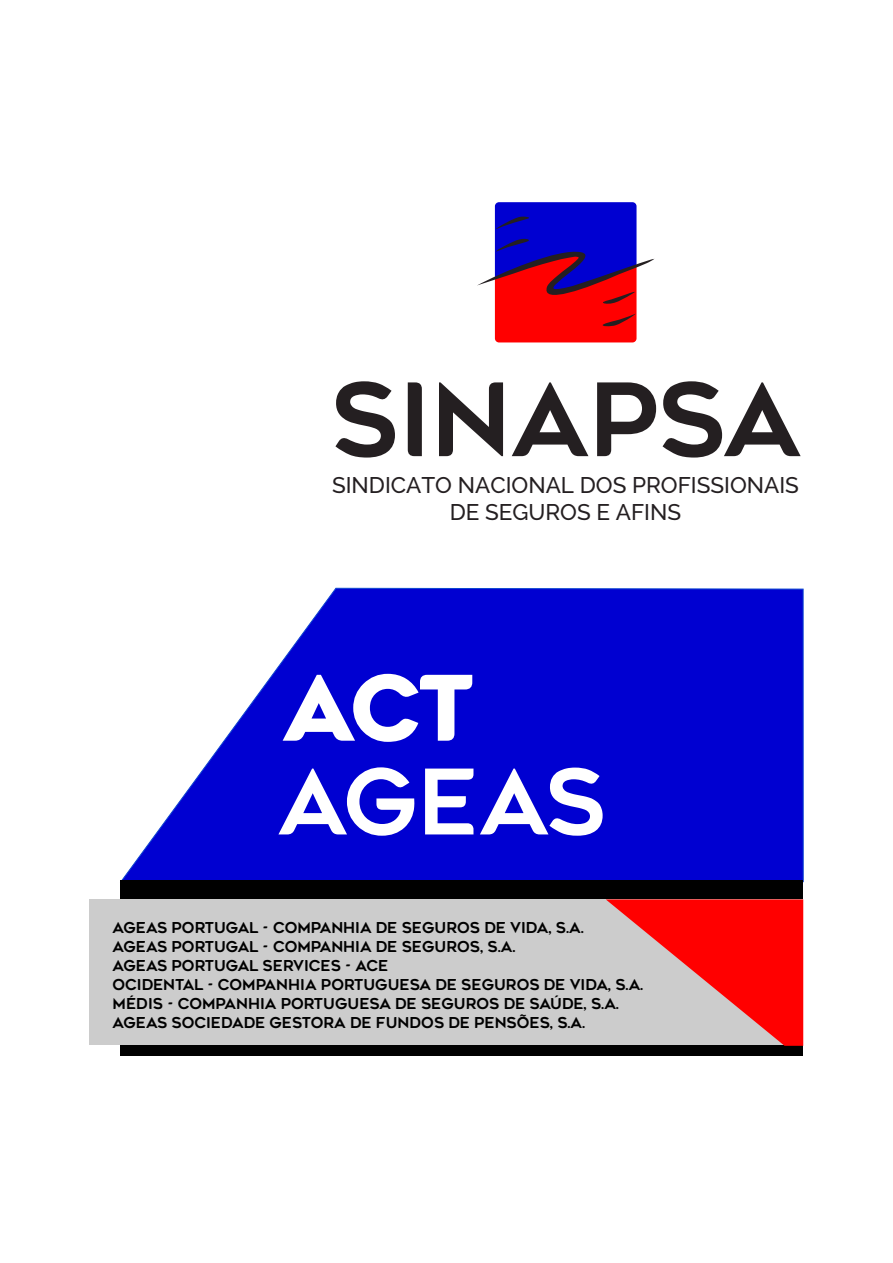
<style>
.page{position:relative;width:893px;height:1263px;background:#fff}
.page>*{position:absolute;margin:0;border:0;box-sizing:border-box;transform-origin:0 0}
.t1{font:100.65px "Agenor";color:#241f21}
.t2{font:90px "Agenor";letter-spacing:-.025em;color:#fff}
.t3{font:700 90px "Agenor";color:#fff}
.t4{font:500 22.5px "Raleway";color:#241f21}
.t5{font:15px/19px "Agenor";color:#000}
</style>
<div class="page">
<svg style="left:120px;top:587px;width:684px;height:296px;fill:#0000d1"></svg>
<div style="left:121px;top:880px;width:682px;height:175px;background:#000"></div>
<div style="left:90px;top:899px;width:713px;height:146px;background:#ccc"></div>
<svg style="left:606px;top:899px;width:197px;height:147px"></svg>
<svg style="left:477px;top:202px;width:177px;height:140px"></svg>
<h1 class="t1" style="left:330px;top:382px;width:472px">SINAPSA</h1>
<h3 class="t4" style="left:332px;top:471px;width:468px">SINDICATO NACIONAL DOS PROFISSIONAIS</h3>
<h3 class="t4" style="left:450px;top:499px;width:233px">DE SEGUROS E AFINS</h3>
<h2 class="t3" style="left:283px;top:675px;width:192px">ACT</h2>
<h2 class="t2" style="left:278px;top:768px;width:330px">AGEAS</h2>
<p class="t5" style="left:113px;top:920px;width:473px">AGEAS PORTUGAL - COMPANHIA DE SEGUROS DE VIDA, S.A.</p>
<p class="t5" style="left:113px;top:939px;width:404px">AGEAS PORTUGAL - COMPANHIA DE SEGUROS, S.A.<br>AGEAS PORTUGAL SERVICES - ACE</p>
<p class="t5" style="left:113px;top:977px;width:532px">OCIDENTAL - COMPANHIA PORTUGUESA DE SEGUROS DE VIDA, S.A.<br>MÉDIS - COMPANHIA PORTUGUESA DE SEGUROS DE SAÚDE, S.A.<br>AGEAS SOCIEDADE GESTORA DE FUNDOS DE PENSÕES, S.A.</p>
</div>
